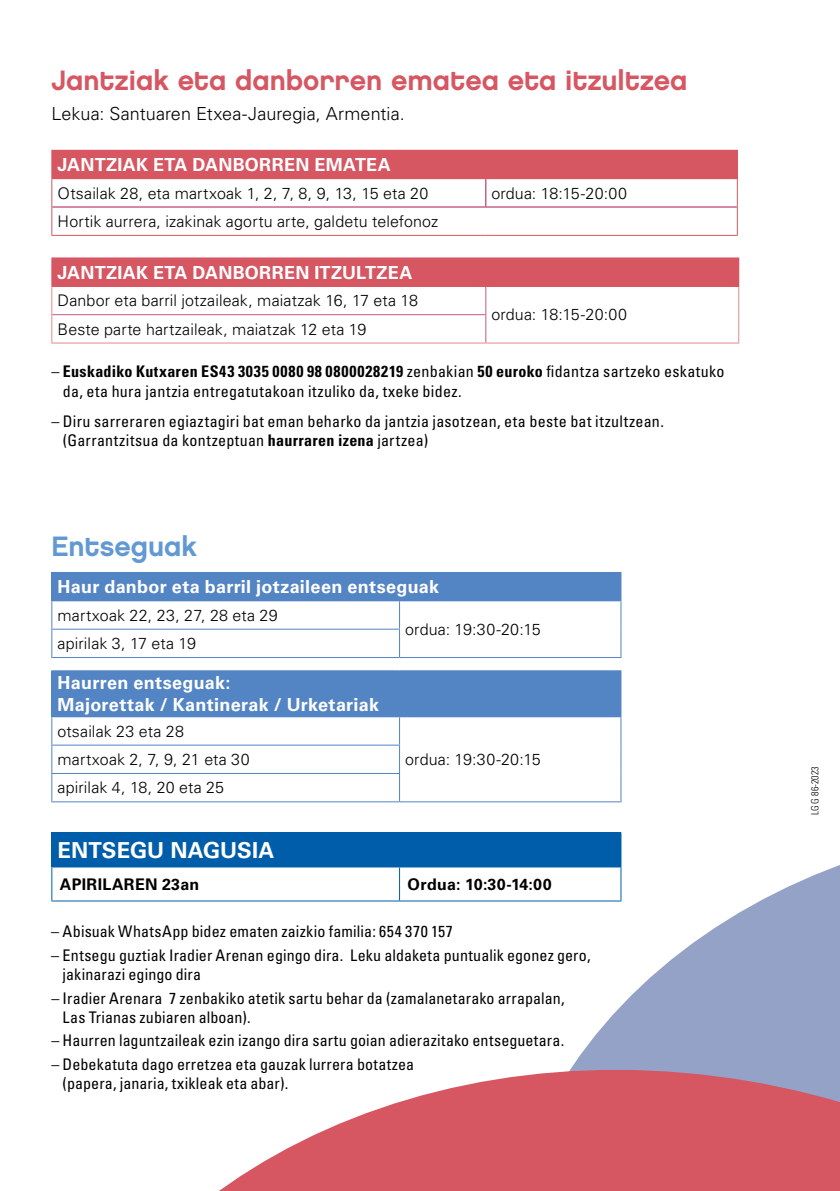
<style>
.page{position:relative;width:840px;height:1191px;background:#fff}
.page>*{position:absolute;margin:0;border:0;box-sizing:border-box;transform-origin:0 0}
.t1{font:28px "Chalet New York Nineteen Eighty";color:#d65662}
.t2{font:28px "Chalet New York Nineteen Eighty";color:#6299d2}
.t3{font:700 22px "Univers LT Std";letter-spacing:.005em;color:#fff}
.t4{font:700 18px/21.6px "Univers LT Std";letter-spacing:.015em;color:#fff}
.t5{font:300 18px "Univers LT Std";letter-spacing:.005em;color:#000}
.t6{font:condensed 16px/19.2px "Univers LT Std";letter-spacing:.01em;color:#000}
.t7{font:300 16px/28.4px "Univers LT Std";letter-spacing:.01em;color:#000}
.t8{font:700 16px "Univers LT Std";letter-spacing:.02em;color:#000}
.t9{font:300 condensed 10px "Univers LT Std";color:#000}
.s1{font-weight:700}
</style>
<div class="page">
<svg style="left:455px;top:773px;width:384px;height:248px"></svg>
<svg style="left:219px;top:1021px;width:620px;height:170px;fill:#d65662"></svg>
<div style="left:52px;top:150px;width:685px;height:29px;background:#d65662"></div>
<svg style="left:485px;top:179px;width:1px;height:27px"></svg>
<hr style="left:52px;top:206px;width:433px;height:1px;background:#a91352">
<hr style="left:485px;top:206px;width:251px;height:1px;background:#a91352">
<hr style="left:51px;top:150px;width:434px;height:1px;background:#d65662">
<svg style="left:51px;top:151px;width:1px;height:84px"></svg>
<svg style="left:736px;top:179px;width:1px;height:56px"></svg>
<hr style="left:51px;top:235px;width:434px;height:1px;background:#d65662">
<hr style="left:485px;top:235px;width:252px;height:1px;background:#d65662">
<div style="left:52px;top:258px;width:686px;height:28px;background:#d65662"></div>
<hr style="left:52px;top:314px;width:434px;height:1px;background:#c25784">
<svg style="left:485px;top:287px;width:1px;height:55px"></svg>
<hr style="left:51px;top:286px;width:434px;height:1px;background:#d65662">
<hr style="left:485px;top:286px;width:253px;height:1px;background:#d65662">
<hr style="left:51px;top:257px;width:434px;height:1px;background:#d65662">
<hr style="left:485px;top:257px;width:253px;height:1px;background:#d65662">
<hr style="left:485px;top:342px;width:253px;height:1px;background:#e28b8c">
<svg style="left:51px;top:258px;width:1px;height:84px"></svg>
<hr style="left:51px;top:342px;width:434px;height:1px;background:#e28b8c">
<div style="left:52px;top:572px;width:568px;height:29px;background:#5384c3"></div>
<hr style="left:51px;top:572px;width:348px;height:1px;background:#5384c3">
<hr style="left:399px;top:572px;width:222px;height:1px;background:#5384c3">
<svg style="left:620px;top:573px;width:1px;height:84px"></svg>
<hr style="left:399px;top:657px;width:222px;height:1px;background:#5384c3">
<hr style="left:51px;top:628px;width:349px;height:1px;background:#5384c3">
<svg style="left:51px;top:573px;width:1px;height:84px"></svg>
<svg style="left:399px;top:601px;width:1px;height:56px"></svg>
<hr style="left:51px;top:657px;width:348px;height:1px;background:#5384c3">
<div style="left:52px;top:671px;width:568px;height:46px;background:#5384c3"></div>
<hr style="left:51px;top:670px;width:348px;height:1px;background:#5384c3">
<hr style="left:51px;top:671px;width:1px;height:45px;background:#5384c3">
<hr style="left:399px;top:670px;width:222px;height:1px;background:#5384c3">
<hr style="left:620px;top:671px;width:1px;height:45px;background:#5384c3">
<hr style="left:51px;top:716px;width:348px;height:1px;background:#5384c3">
<hr style="left:399px;top:716px;width:222px;height:1px;background:#5384c3">
<svg style="left:620px;top:717px;width:1px;height:84px"></svg>
<hr style="left:399px;top:801px;width:222px;height:1px;background:#5384c3">
<hr style="left:51px;top:744px;width:349px;height:1px;background:#5384c3">
<hr style="left:51px;top:773px;width:349px;height:1px;background:#5384c3">
<svg style="left:51px;top:717px;width:1px;height:84px"></svg>
<svg style="left:399px;top:717px;width:1px;height:84px"></svg>
<hr style="left:51px;top:801px;width:348px;height:1px;background:#5384c3">
<div style="left:52px;top:833px;width:568px;height:34px;background:#005da9"></div>
<hr style="left:51px;top:832px;width:348px;height:1px;background:#005da9">
<hr style="left:51px;top:833px;width:1px;height:33px;background:#005da9">
<hr style="left:399px;top:832px;width:222px;height:1px;background:#005da9">
<hr style="left:620px;top:833px;width:1px;height:33px;background:#005da9">
<hr style="left:51px;top:866px;width:348px;height:1px;background:#005da9">
<hr style="left:51px;top:867px;width:1px;height:33px;background:#005da9">
<hr style="left:399px;top:866px;width:222px;height:1px;background:#005da9">
<hr style="left:399px;top:867px;width:1px;height:33px;background:#005da9">
<hr style="left:620px;top:867px;width:1px;height:33px;background:#005da9">
<hr style="left:51px;top:900px;width:348px;height:1px;background:#005da9">
<hr style="left:399px;top:900px;width:222px;height:1px;background:#005da9">
<h1 class="t1" style="left:51px;top:63px;width:637px">Jantziak eta danborren ematea eta itzultzea</h1>
<p class="t5" style="left:51px;top:103px;width:355px">Lekua: Santuaren Etxea-Jauregia, Armentia.</p>
<p class="t4" style="left:57px;top:154px;width:334px">JANTZIAK ETA DANBORREN EMATEA</p>
<p class="t7" style="left:57px;top:179px;width:372px">Otsailak 28, eta martxoak 1, 2, 7, 8, 9, 13, 15 eta 20</p>
<p class="t7" style="left:491px;top:179px;width:137px">ordua: 18:15-20:00</p>
<p class="t7" style="left:57px;top:207px;width:382px">Hortik aurrera, izakinak agortu arte, galdetu telefonoz</p>
<p class="t4" style="left:57px;top:262px;width:356px">JANTZIAK ETA DANBORREN ITZULTZEA</p>
<p class="t7" style="left:57px;top:286px;width:362px">Danbor eta barril jotzaileak, maiatzak 16, 17 eta 18</p>
<p class="t7" style="left:491px;top:301px;width:137px">ordua: 18:15-20:00</p>
<p class="t7" style="left:57px;top:315px;width:310px">Beste parte hartzaileak, maiatzak 12 eta 19</p>
<p class="t6" style="left:63px;top:362px;width:662px;text-indent:-12px">– <span class="s1">Euskadiko Kutxaren ES43 3035 0080 98 0800028219</span> zenbakian <span class="s1">50 euroko</span> fidantza sartzeko eskatuko da, eta hura jantzia entregatutakoan itzuliko da, txeke bidez.</p>
<p class="t6" style="left:63px;top:412px;width:602px;text-indent:-12px">– Diru sarreraren egiaztagiri bat eman beharko da jantzia jasotzean, eta beste bat itzultzean. (Garrantzitsua da kontzeptuan <span class="s1">haurraren izena</span> jartzea)</p>
<h1 class="t2" style="left:51px;top:529px;width:147px">Entseguak</h1>
<p class="t4" style="left:57px;top:576px;width:383px">Haur danbor eta barril jotzaileen entseguak</p>
<p class="t7" style="left:57px;top:601px;width:221px">martxoak 22, 23, 27, 28 eta 29</p>
<p class="t7" style="left:405px;top:615px;width:137px">ordua: 19:30-20:15</p>
<p class="t7" style="left:57px;top:629px;width:140px">apirilak 3, 17 eta 19</p>
<p class="t4" style="left:57px;top:672px;width:323px">Haurren entseguak:<br>Majorettak / Kantinerak / Urketariak</p>
<p class="t7" style="left:57px;top:717px;width:193px">otsailak 23 eta 28 martxoak 2, 7, 9, 21 eta 30</p>
<p class="t7" style="left:405px;top:745px;width:137px">ordua: 19:30-20:15</p>
<p class="t7" style="left:57px;top:773px;width:168px">apirilak 4, 18, 20 eta 25</p>
<h2 class="t3" style="left:57px;top:837px;width:218px">ENTSEGU NAGUSIA</h2>
<p class="t8" style="left:60px;top:874px;width:141px">APIRILAREN 23an</p>
<p class="t8" style="left:407px;top:874px;width:145px">Ordua: 10:30-14:00</p>
<p class="t6" style="left:51px;top:922px;width:403px">– Abisuak WhatsApp bidez ematen zaizkio familia: 654 370 157</p>
<p class="t6" style="left:63px;top:945px;width:529px;text-indent:-11px">– Entsegu guztiak Iradier Arenan egingo dira. Leku aldaketa puntualik egonez gero, jakinarazi egingo dira</p>
<p class="t6" style="left:63px;top:988px;width:503px;text-indent:-11px">– Iradier Arenara 7 zenbakiko atetik sartu behar da (zamalanetarako arrapalan,<br>Las Trianas zubiaren alboan).</p>
<p class="t6" style="left:51px;top:1030px;width:514px">– Haurren laguntzaileak ezin izango dira sartu goian adierazitako entseguetara.</p>
<p class="t6" style="left:63px;top:1054px;width:353px;text-indent:-11px">– Debekatuta dago erretzea eta gauzak lurrera botatzea (papera, janaria, txikleak eta abar).</p>
<p class="t9" style="left:808px;top:815px;width:50px;rotate:-90deg">LG G 86-2023</p>
</div>
